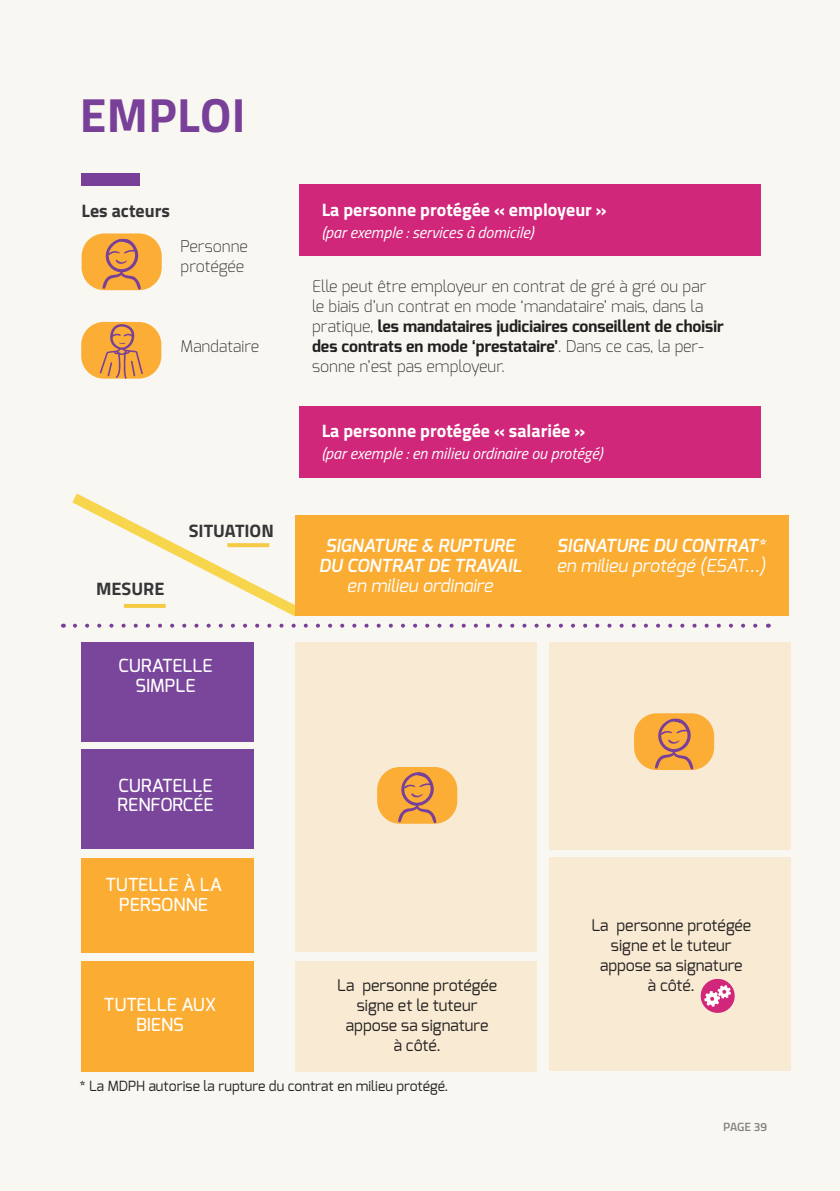
<style>
.page{position:relative;width:840px;height:1191px;background:#fff}
.page>*{position:absolute;margin:0;border:0;box-sizing:border-box;transform-origin:0 0}
.t1{font:700 48px "Titillium Web";letter-spacing:.01em;color:#784099}
.t2{font:500 18px/20px "Exo";color:#fff;text-align:center}
.t3{font:700 18px "Titillium Web";color:#fff}
.t4{font:italic 600 18px "Exo";color:#fff}
.t5{font:italic 18px "Exo";color:#fff}
.t6{font:700 18px "Titillium Web";color:#363537}
.t7{font:200 16px/20px "Exo";color:#231f20}
.t8{font:16px/20px "Exo";color:#231f20;text-align:center}
.t9{font:italic 16px "Titillium Web";color:#fff}
.t10{font:14px "Exo";color:#231f20}
.t11{font:600 12px "Titillium Web";letter-spacing:-.005em;color:#6c6d70}
.s1{font-weight:700}
</style>
<div class="page">
<div style="left:0;top:0;width:839px;height:1191px;background:#f9f7f1"></div>
<div style="left:81px;top:173px;width:58px;height:13px;background:#784099"></div>
<div style="left:82px;top:233px;width:80px;height:57px;background:#fbad36;border-radius:23px"></div>
<svg style="left:102px;top:238px;width:39px;height:52px"></svg>
<div style="left:299px;top:406px;width:461px;height:71px;background:#d0277a"></div>
<div style="left:299px;top:185px;width:461px;height:71px;background:#d0277a"></div>
<div style="left:295px;top:642px;width:241px;height:309px;background:#f9ebd3"></div>
<div style="left:549px;top:642px;width:241px;height:207px;background:#f9ebd3"></div>
<div style="left:295px;top:961px;width:241px;height:110px;background:#f9ebd3"></div>
<div style="left:549px;top:857px;width:241px;height:214px;background:#f9ebd3"></div>
<div style="left:81px;top:642px;width:173px;height:99px;background:#79469b"></div>
<div style="left:81px;top:750px;width:173px;height:99px;background:#79469b"></div>
<div style="left:81px;top:857px;width:173px;height:95px;background:#fbad33"></div>
<svg style="left:61px;top:493px;width:697px;height:134px"></svg>
<div style="left:295px;top:515px;width:493px;height:101px;background:#fbad33"></div>
<div style="left:377px;top:767px;width:80px;height:56px;background:#fbad36;border-radius:23px"></div>
<svg style="left:398px;top:772px;width:38px;height:51px"></svg>
<div style="left:633px;top:713px;width:80px;height:57px;background:#fbad36;border-radius:23px"></div>
<svg style="left:655px;top:718px;width:38px;height:52px"></svg>
<div style="left:81px;top:322px;width:80px;height:57px;background:#fbad36;border-radius:23px"></div>
<svg style="left:100px;top:324px;width:43px;height:55px"></svg>
<svg style="left:227px;top:543px;width:42px;height:4px"></svg>
<hr style="left:124px;top:604px;width:42px;height:4px;background:#f5cb45">
<svg style="left:700px;top:978px;width:35px;height:35px"></svg>
<div style="left:81px;top:961px;width:173px;height:110px;background:#fbad33"></div>
<p class="t1" style="left:80px;top:78px;width:167px">EMPLOI</p>
<p class="t6" style="left:82px;top:197px;width:90px">Les acteurs</p>
<p class="t7" style="left:180px;top:236px;width:69px">Personne</p>
<p class="t7" style="left:180px;top:256px;width:65px">protégée</p>
<p class="t7" style="left:180px;top:336px;width:80px">Mandataire</p>
<p class="t6" style="left:96px;top:575px;width:70px">MESURE</p>
<p class="t6" style="left:188px;top:516px;width:87px">SITUATION</p>
<p class="t2" style="left:118px;top:655px;width:96px">CURATELLE</p>
<p class="t2" style="left:136px;top:675px;width:61px">SIMPLE</p>
<p class="t2" style="left:118px;top:775px;width:96px">CURATELLE</p>
<p class="t2" style="left:117px;top:795px;width:98px">RENFORCÉE</p>
<p class="t2" style="left:105px;top:875px;width:118px">TUTELLE À LA<br>PERSONNE</p>
<p class="t2" style="left:104px;top:994px;width:113px">TUTELLE AUX<br>BIENS</p>
<p class="t3" style="left:321px;top:195px;width:286px">La personne protégée « employeur »</p>
<p class="t9" style="left:321px;top:220px;width:213px">(par exemple : services à domicile)</p>
<p class="t7" style="left:312px;top:276px;width:413px">Elle peut être employeur en contrat de gré à gré ou par<br>le biais d’un contrat en mode ‘mandataire’ mais, dans la pratique, <span class="s1">les mandataires judiciaires conseillent de choisir des contrats en mode ‘prestataire’</span>. Dans ce cas, la per&shy;sonne n’est pas employeur.</p>
<p class="t3" style="left:321px;top:417px;width:265px">La personne protégée « salariée »</p>
<p class="t9" style="left:321px;top:442px;width:282px">(par exemple : en milieu ordinaire ou protégé)</p>
<p class="t4" style="left:325px;top:533px;width:191px">SIGNATURE &amp; RUPTURE</p>
<p class="t4" style="left:318px;top:553px;width:204px">DU CONTRAT DE TRAVAIL</p>
<p class="t5" style="left:347px;top:573px;width:147px">en milieu ordinaire</p>
<p class="t4" style="left:556px;top:533px;width:210px">SIGNATURE DU CONTRAT*</p>
<p class="t5" style="left:556px;top:553px;width:210px">en milieu protégé (ESAT...)</p>
<p class="t8" style="left:337px;top:975px;width:161px">La personne protégée signe et le tuteur appose sa signature<br>à côté.</p>
<p class="t8" style="left:591px;top:915px;width:161px">La personne protégée signe et le tuteur appose sa signature<br>à côté.</p>
<p class="t10" style="left:79px;top:1077px;width:370px">* La MDPH autorise la rupture du contrat en milieu protégé.</p>
<p class="t11" style="left:722px;top:1118px;width:45px">PAGE 39</p>
</div>
